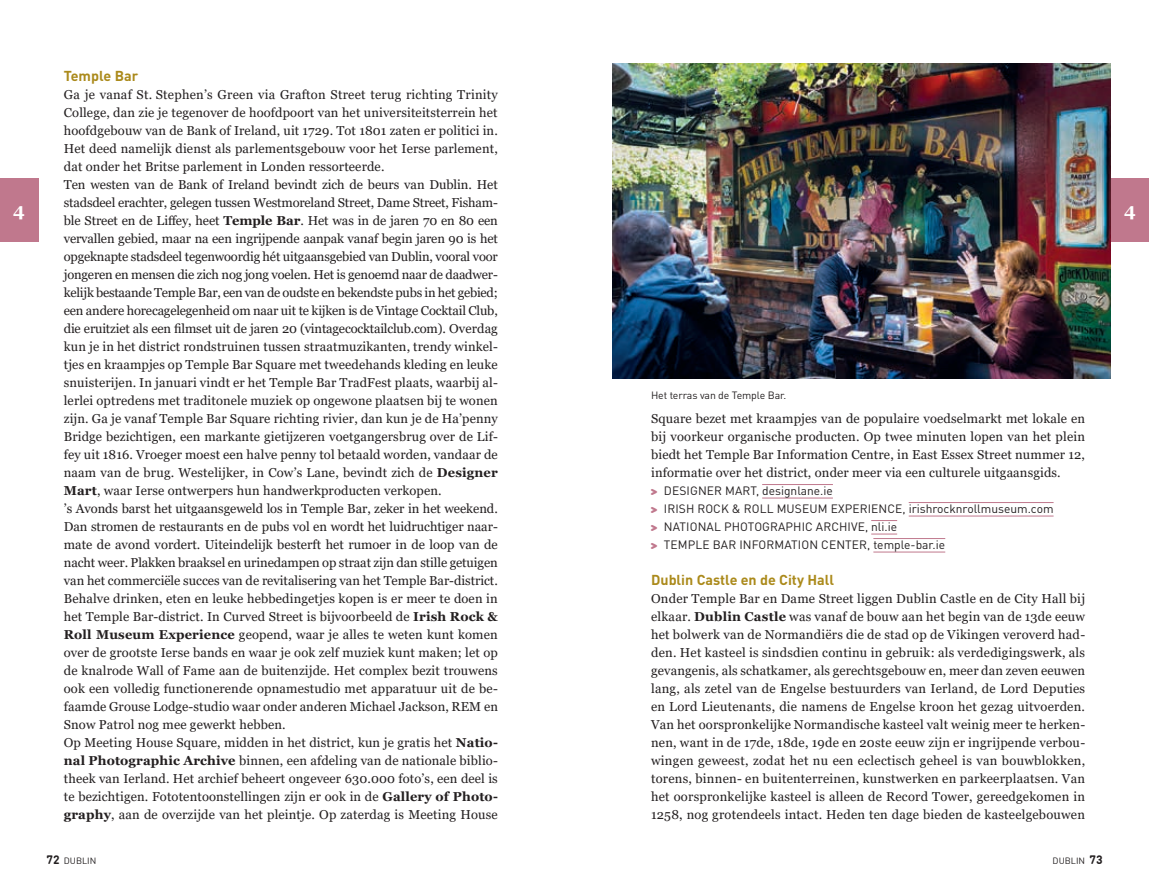
<style>
.page{position:relative;width:1149px;height:893px;background:#fff}
.page>*{position:absolute;margin:0;border:0;box-sizing:border-box;transform-origin:0 0}
.t1{font:700 18px "Georgia";color:#fff}
.t2{font:700 14.25px "DIN Pro";color:#ab8a1b}
.t3{font:12.9px/18px "Georgia";letter-spacing:.01em;color:#231f20;text-align:justify}
.t4{font:12px/18px "DIN Pro";letter-spacing:.01em;color:#231f20}
.t5{font:700 12px "DIN Round Offc";color:#231f20}
.t6{font:10.5px "DIN Pro";letter-spacing:-.01em;color:#231f20}
.t7{font:9px "DIN Round Offc";color:#231f20}
.s1{font-weight:700}
.s2{font-family:"Dominicus";color:#c0788d}
.s3{font-weight:700;font-size:12px}
</style>
<div class="page">
<div style="left:1110px;top:179px;width:38px;height:63px;background:#c0788d"></div>
<div style="left:0;top:179px;width:38px;height:63px;background:#c0788d"></div>
<hr style="left:762px;top:498px;width:70px;height:1px;background:#c0788d">
<hr style="left:908px;top:516px;width:145px;height:1px;background:#c0788d">
<svg style="left:871px;top:534px;width:25px;height:1px"></svg>
<hr style="left:873px;top:552px;width:71px;height:1px;background:#c0788d">
<hr style="left:762px;top:484px;width:70px;height:1px;background:#c0788d">
<hr style="left:908px;top:502px;width:145px;height:1px;background:#c0788d">
<svg style="left:871px;top:520px;width:25px;height:1px"></svg>
<hr style="left:873px;top:538px;width:71px;height:1px;background:#c0788d">
<img style="left:612px;top:64px;width:498px;height:314px">
<p class="t2" style="left:64px;top:64px;width:76px">Temple Bar</p>
<p class="t3" style="left:64px;top:86px;width:435px;text-align:left">Ga je vanaf St. Stephen’s Green via Grafton Street terug richting Trinity College, dan zie je tegenover de hoofdpoort van het universiteitsterrein het hoofdgebouw van de Bank of Ireland, uit 1729. Tot 1801 zaten er politici in.<br>Het deed namelijk dienst als parlementsgebouw voor het Ierse parlement, dat onder het Britse parlement in Londen ressorteerde.<br>Ten westen van de Bank of Ireland bevindt zich de beurs van Dublin. Het stadsdeel erachter, gelegen tussen Westmoreland Street, Dame Street, Fisham&shy;ble Street en de Liffey, heet <span class="s1">Temple Bar</span>. Het was in de jaren 70 en 80 een vervallen gebied, maar na een ingrijpende aanpak vanaf begin jaren 90 is het opgeknapte stadsdeel tegenwoordig hét uitgaansgebied van Dublin, vooral voor jongeren en mensen die zich nog jong voelen. Het is genoemd naar de daadwer&shy;kelijk bestaande Temple Bar, een van de oudste en bekendste pubs in het gebied; een andere horecagelegenheid om naar uit te kijken is de Vintage Cocktail Club, die eruitziet als een filmset uit de jaren 20 (vintagecocktailclub.com). Overdag kun je in het district rondstruinen tussen straatmuzikanten, trendy winkel&shy;tjes en kraampjes op Temple Bar Square met tweedehands kleding en leuke snuisterijen. In januari vindt er het Temple Bar TradFest plaats, waarbij al&shy;lerlei optredens met traditonele muziek op ongewone plaatsen bij te wonen zijn. Ga je vanaf Temple Bar Square richting rivier, dan kun je de Ha’penny Bridge bezichtigen, een markante gietijzeren voetgangersbrug over de Lif&shy;fey uit 1816. Vroeger moest een halve penny tol betaald worden, vandaar de naam van de brug. Westelijker, in Cow’s Lane, bevindt zich de <span class="s1">Designer Mart</span>, waar Ierse ontwerpers hun handwerkproducten verkopen.<br>’s Avonds barst het uitgaansgeweld los in Temple Bar, zeker in het weekend.<br>Dan stromen de restaurants en de pubs vol en wordt het luidruchtiger naar&shy;mate de avond vordert. Uiteindelijk besterft het rumoer in de loop van de nacht weer. Plakken braaksel en urinedampen op straat zijn dan stille getuigen van het commerciële succes van de revitalisering van het Temple Bar-district.<br>Behalve drinken, eten en leuke hebbedingetjes kopen is er meer te doen in het Temple Bar-district. In Curved Street is bijvoorbeeld de <span class="s1">Irish Rock &amp; Roll Museum Experience</span> geopend, waar je alles te weten kunt komen over de grootste Ierse bands en waar je ook zelf muziek kunt maken; let op de knalrode Wall of Fame aan de buitenzijde. Het complex bezit trouwens ook een volledig functionerende opnamestudio met apparatuur uit de be&shy;faamde Grouse Lodge-studio waar onder anderen Michael Jackson, REM en Snow Patrol nog mee gewerkt hebben.<br>Op Meeting House Square, midden in het district, kun je gratis het <span class="s1">Natio&shy;nal Photographic Archive</span> binnen, een afdeling van de nationale biblio&shy;theek van Ierland. Het archief beheert ongeveer 630.000 foto’s, een deel is te bezichtigen. Fototentoonstellingen zijn er ook in de <span class="s1">Gallery of Photo&shy;graphy</span>, aan de overzijde van het pleintje. Op zaterdag is Meeting House</p>
<h1 class="t1" style="left:13px;top:198px;width:13px">4</h1>
<h1 class="t1" style="left:1123px;top:198px;width:13px">4</h1>
<p class="t6" style="left:651px;top:387px;width:137px">Het terras van de Temple Bar.</p>
<p class="t3" style="left:651px;top:410px;width:435px">Square bezet met kraampjes van de populaire voedselmarkt met lokale en bij voorkeur organische producten. Op twee minuten lopen van het plein biedt het Temple Bar Information Centre, in East Essex Street nummer 12, informatie over het district, onder meer via een culturele uitgaansgids.</p>
<p class="t4" style="left:651px;top:480px;width:404px"><span class="s2">&gt;</span> DESIGNER MART, designlane.ie<br><span class="s2">&gt;</span> IRISH ROCK &amp; ROLL MUSEUM EXPERIENCE, irishrocknrollmuseum.com <span class="s2">&gt;</span> NATIONAL PHOTOGRAPHIC ARCHIVE, nli.ie<br><span class="s2">&gt;</span> TEMPLE BAR INFORMATION CENTER, temple-bar.ie</p>
<p class="t2" style="left:651px;top:568px;width:184px">Dublin Castle en de City Hall</p>
<p class="t3" style="left:651px;top:590px;width:435px">Onder Temple Bar en Dame Street liggen Dublin Castle en de City Hall bij elkaar. <span class="s1">Dublin Castle</span> was vanaf de bouw aan het begin van de 13de eeuw het bolwerk van de Normandiërs die de stad op de Vikingen veroverd had&shy;den. Het kasteel is sindsdien continu in gebruik: als verdedigingswerk, als gevangenis, als schatkamer, als gerechtsgebouw en, meer dan zeven eeuwen lang, als zetel van de Engelse bestuurders van Ierland, de Lord -Deputies en Lord Lieutenants, die namens de Engelse kroon het gezag uitvoerden.<br>Van het oorspronkelijke Normandische kasteel valt weinig meer te herken&shy;nen, want in de 17de, 18de, 19de en 20ste eeuw zijn er ingrijpende verbou&shy;wingen geweest, zodat het nu een eclectisch geheel is van bouwblokken, torens, binnen- en buitenterreinen, kunstwerken en parkeerplaatsen. Van het oorspronkelijke kasteel is alleen de Record Tower, gereedgekomen in 1258, nog grotendeels intact. Heden ten dage bieden de kasteelgebouwen</p>
<p class="t7" style="left:46px;top:855px;width:51px"><span class="s3">72</span> DUBLIN</p>
<p class="t5" style="left:1089px;top:852px;width:15px">73</p>
<p class="t7" style="left:1052px;top:855px;width:34px">DUBLIN</p>
</div>
